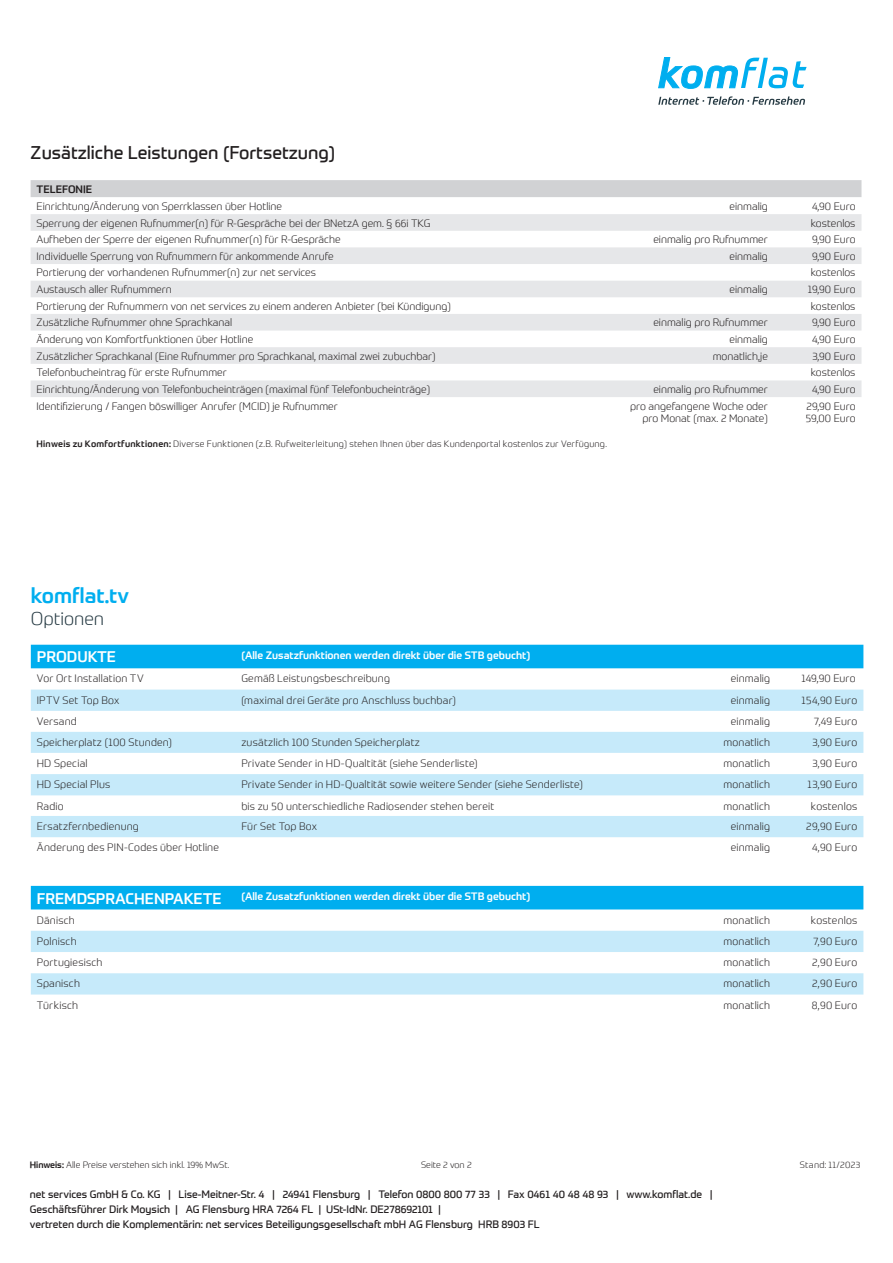
<style>
.page{position:relative;width:893px;height:1263px;background:#fff}
.page>*{position:absolute;margin:0;border:0;box-sizing:border-box;transform-origin:0 0}
.t1{font:500 21px "Prometo";color:#00aeef}
.t2{font:18px "Prometo";color:#231f20}
.t3{font:300 18px "Prometo";color:#273b44}
.t4{font:500 15px "Prometo";color:#fff}
.Überschrift{font:300 10.5px "Prometo";color:#231f20}
.Tabellenkörper_-_rechts{font:300 10.5px/12px "Prometo";color:#231f20;text-align:right}
.t5{font:10.5px/15px "Prometo";color:#231f20}
.t6{font:500 10.5px "Prometo";color:#fff}
.Überschrift-2{font:300 10.5px "Prometo";letter-spacing:.02em;color:#231f20}
.Überschrift-3{font:300 10.5px "Prometo";letter-spacing:.025em;color:#231f20}
.Tabellenkopf{font:500 10.5px "Prometo";color:#231f20}
.Überschrift-4{font:300 9px "Prometo";letter-spacing:.02em;color:#231f20}
.Überschrift-5{font:300 9px "Prometo";color:#231f20}
.s1{font-weight:500}
</style>
<div class="page">
<div style="left:31px;top:645px;width:832px;height:23px;background:#00aeef"></div>
<svg style="left:31px;top:690px;width:832px;height:147px;fill:#c6eafa"></svg>
<div style="left:31px;top:886px;width:832px;height:23px;background:#00aeef"></div>
<svg style="left:31px;top:931px;width:832px;height:63px;fill:#c6eafa"></svg>
<svg style="left:658px;top:96px;width:147px;height:9px"></svg>
<svg style="left:658px;top:57px;width:149px;height:32px"></svg>
<div style="left:31px;top:180px;width:830px;height:17px;background:#d1d2d4"></div>
<svg style="left:31px;top:214px;width:830px;height:183px;fill:#e6e7e9"></svg>
<p class="t2" style="left:31px;top:141px;width:306px">Zusätzliche Leistungen (Fortsetzung)</p>
<p class="Tabellenkopf" style="left:37px;top:182px;width:57px">TELEFONIE</p>
<p class="Überschrift" style="left:37px;top:200px;width:247px">Einrichtung/Änderung von Sperrklassen über Hotline</p>
<p class="Tabellenkörper_-_rechts" style="left:729px;top:200px;width:40px">einmalig</p>
<p class="Tabellenkörper_-_rechts" style="left:812px;top:200px;width:45px">4,90 Euro</p>
<p class="Überschrift" style="left:37px;top:216px;width:395px">Sperrung der eigenen Rufnummer(n) für R-Gespräche bei der BNetzA gem. § 66i TKG</p>
<p class="Tabellenkörper_-_rechts" style="left:811px;top:217px;width:46px">kostenlos</p>
<p class="Überschrift" style="left:37px;top:233px;width:305px">Aufheben der Sperre der eigenen Rufnummer(n) für R-Gespräche</p>
<p class="Tabellenkörper_-_rechts" style="left:653px;top:233px;width:116px">einmalig pro Rufnummer</p>
<p class="Tabellenkörper_-_rechts" style="left:812px;top:233px;width:45px">9,90 Euro</p>
<p class="Überschrift" style="left:37px;top:250px;width:299px">Individuelle Sperrung von Rufnummern für ankommende Anrufe</p>
<p class="Tabellenkörper_-_rechts" style="left:729px;top:250px;width:40px">einmalig</p>
<p class="Tabellenkörper_-_rechts" style="left:812px;top:250px;width:45px">9,90 Euro</p>
<p class="Überschrift" style="left:37px;top:266px;width:281px">Portierung der vorhandenen Rufnummer(n) zur net services</p>
<p class="Tabellenkörper_-_rechts" style="left:811px;top:267px;width:46px">kostenlos</p>
<p class="Überschrift" style="left:37px;top:283px;width:137px">Austausch aller Rufnummern</p>
<p class="Tabellenkörper_-_rechts" style="left:729px;top:283px;width:40px">einmalig</p>
<p class="Tabellenkörper_-_rechts" style="left:808px;top:283px;width:49px">19,90 Euro</p>
<p class="Überschrift" style="left:37px;top:300px;width:416px">Portierung der Rufnummern von net services zu einem anderen Anbieter (bei Kündigung)</p>
<p class="Tabellenkörper_-_rechts" style="left:811px;top:300px;width:46px">kostenlos</p>
<p class="Überschrift" style="left:37px;top:316px;width:197px">Zusätzliche Rufnummer ohne Sprachkanal</p>
<p class="Tabellenkörper_-_rechts" style="left:653px;top:316px;width:116px">einmalig pro Rufnummer</p>
<p class="Tabellenkörper_-_rechts" style="left:812px;top:316px;width:45px">9,90 Euro</p>
<p class="Überschrift" style="left:37px;top:333px;width:218px">Änderung von Komfortfunktionen über Hotline</p>
<p class="Tabellenkörper_-_rechts" style="left:729px;top:333px;width:40px">einmalig</p>
<p class="Tabellenkörper_-_rechts" style="left:812px;top:333px;width:45px">4,90 Euro</p>
<p class="Überschrift" style="left:37px;top:350px;width:401px">Zusätzlicher Sprachkanal (Eine Rufnummer pro Sprachkanal, maximal zwei zubuchbar)</p>
<p class="Tabellenkörper_-_rechts" style="left:713px;top:350px;width:57px">monatlich,je</p>
<p class="Tabellenkörper_-_rechts" style="left:812px;top:350px;width:45px">3,90 Euro</p>
<p class="Überschrift" style="left:37px;top:366px;width:192px">Telefonbucheintrag für erste Rufnummer</p>
<p class="Tabellenkörper_-_rechts" style="left:811px;top:366px;width:46px">kostenlos</p>
<p class="Überschrift" style="left:37px;top:383px;width:395px">Einrichtung/Änderung von Telefonbucheinträgen (maximal fünf Telefonbucheinträge)</p>
<p class="Tabellenkörper_-_rechts" style="left:653px;top:383px;width:116px">einmalig pro Rufnummer</p>
<p class="Tabellenkörper_-_rechts" style="left:812px;top:383px;width:45px">4,90 Euro</p>
<p class="Überschrift" style="left:37px;top:399px;width:303px">Identifizierung / Fangen böswilliger Anrufer (MCID) je Rufnummer</p>
<p class="Tabellenkörper_-_rechts" style="left:630px;top:400px;width:139px">pro angefangene Woche oder pro Monat (max. 2 Monate)</p>
<p class="Tabellenkörper_-_rechts" style="left:806px;top:400px;width:51px;text-align:left">29,90 Euro<br>59,00 Euro</p>
<p class="Überschrift-4" style="left:37px;top:439px;width:572px"><span class="s1">Hinweis zu Komfortfunktionen:</span> Diverse Funktionen (z.B. Rufweiterleitung) stehen Ihnen über das Kundenportal kostenlos zur Verfügung.</p>
<h1 class="t1" style="left:31px;top:583px;width:100px">komflat.tv</h1>
<h2 class="t3" style="left:31px;top:607px;width:75px">Optionen</h2>
<h3 class="t4" style="left:37px;top:648px;width:81px">PRODUKTE</h3>
<p class="t6" style="left:241px;top:649px;width:290px">(Alle Zusatzfunktionen werden direkt über die STB gebucht)</p>
<p class="Überschrift" style="left:37px;top:672px;width:108px">Vor Ort Installation TV</p>
<p class="Überschrift" style="left:241px;top:672px;width:150px">Gemäß Leistungsbeschreibung</p>
<p class="Überschrift" style="left:731px;top:672px;width:41px">einmalig</p>
<p class="Überschrift" style="left:801px;top:672px;width:55px">149,90 Euro</p>
<p class="Überschrift" style="left:37px;top:694px;width:84px">IPTV Set Top Box</p>
<p class="Überschrift" style="left:241px;top:694px;width:216px">(maximal drei Geräte pro Anschluss buchbar)</p>
<p class="Überschrift" style="left:731px;top:694px;width:41px">einmalig</p>
<p class="Überschrift-3" style="left:801px;top:694px;width:57px">154,90 Euro</p>
<p class="Überschrift" style="left:37px;top:715px;width:42px">Versand</p>
<p class="Überschrift" style="left:731px;top:715px;width:41px">einmalig</p>
<p class="Überschrift" style="left:814px;top:715px;width:45px">7,49 Euro</p>
<p class="Überschrift" style="left:37px;top:736px;width:137px">Speicherplatz (100 Stunden)</p>
<p class="Überschrift" style="left:241px;top:736px;width:180px">zusätzlich 100 Stunden Speicherplatz</p>
<p class="Überschrift" style="left:723px;top:736px;width:48px">monatlich</p>
<p class="Überschrift" style="left:812px;top:736px;width:47px">3,90 Euro</p>
<p class="Überschrift" style="left:37px;top:757px;width:52px">HD Special</p>
<p class="Überschrift" style="left:241px;top:757px;width:238px">Private Sender in HD-Qualtität (siehe Senderliste)</p>
<p class="Überschrift" style="left:723px;top:757px;width:48px">monatlich</p>
<p class="Überschrift" style="left:812px;top:757px;width:47px">3,90 Euro</p>
<p class="Überschrift-2" style="left:37px;top:778px;width:75px">HD Special Plus</p>
<p class="Überschrift" style="left:241px;top:778px;width:343px">Private Sender in HD-Qualtität sowie weitere Sender (siehe Senderliste)</p>
<p class="Überschrift" style="left:723px;top:778px;width:48px">monatlich</p>
<p class="Überschrift" style="left:807px;top:778px;width:51px">13,90 Euro</p>
<p class="Überschrift" style="left:37px;top:799px;width:28px">Radio</p>
<p class="Überschrift" style="left:241px;top:799px;width:254px">bis zu 50 unterschiedliche Radiosender stehen bereit</p>
<p class="Überschrift" style="left:723px;top:799px;width:48px">monatlich</p>
<p class="Überschrift" style="left:811px;top:799px;width:48px">kostenlos</p>
<p class="Überschrift" style="left:37px;top:820px;width:104px">Ersatzfernbedienung</p>
<p class="Überschrift" style="left:241px;top:820px;width:77px">Für Set Top Box</p>
<p class="Überschrift" style="left:731px;top:820px;width:41px">einmalig</p>
<p class="Überschrift" style="left:806px;top:820px;width:53px">29,90 Euro</p>
<p class="Überschrift-2" style="left:37px;top:841px;width:184px">Änderung des PIN-Codes über Hotline</p>
<p class="Überschrift" style="left:731px;top:841px;width:41px">einmalig</p>
<p class="Überschrift" style="left:812px;top:841px;width:47px">4,90 Euro</p>
<h3 class="t4" style="left:37px;top:889px;width:186px">FREMDSPRACHENPAKETE</h3>
<p class="t6" style="left:241px;top:890px;width:290px">(Alle Zusatzfunktionen werden direkt über die STB gebucht)</p>
<p class="Überschrift-2" style="left:37px;top:913px;width:40px">Dänisch</p>
<p class="Überschrift" style="left:723px;top:913px;width:48px">monatlich</p>
<p class="Überschrift" style="left:811px;top:913px;width:48px">kostenlos</p>
<p class="Überschrift-2" style="left:37px;top:935px;width:41px">Polnisch</p>
<p class="Überschrift" style="left:723px;top:935px;width:48px">monatlich</p>
<p class="Überschrift" style="left:813px;top:935px;width:45px">7,90 Euro</p>
<p class="Überschrift-2" style="left:37px;top:956px;width:67px">Portugiesisch</p>
<p class="Überschrift" style="left:723px;top:956px;width:48px">monatlich</p>
<p class="Überschrift" style="left:812px;top:956px;width:47px">2,90 Euro</p>
<p class="Überschrift-2" style="left:37px;top:977px;width:45px">Spanisch</p>
<p class="Überschrift" style="left:723px;top:977px;width:48px">monatlich</p>
<p class="Überschrift" style="left:812px;top:977px;width:47px">2,90 Euro</p>
<p class="Überschrift-2" style="left:37px;top:999px;width:43px">Türkisch</p>
<p class="Überschrift" style="left:723px;top:999px;width:48px">monatlich</p>
<p class="Überschrift" style="left:812px;top:999px;width:47px">8,90 Euro</p>
<p class="Überschrift-5" style="left:30px;top:1159px;width:201px"><span class="s1">Hinweis:</span> Alle Preise verstehen sich inkl. 19% MwSt.</p>
<p class="Überschrift-5" style="left:421px;top:1159px;width:52px">Seite 2 von 2</p>
<p class="Überschrift-4" style="left:800px;top:1159px;width:62px">Stand: 11/2023</p>
<p class="t5" style="left:30px;top:1187px;width:684px">net services GmbH &amp; Co. KG | Lise-Meitner-Str. 4 | 24941 Flensburg | Telefon 0800 800 77 33 | Fax 0461 40 48 48 93 | www.komflat.de |<br>Geschäftsführer Dirk Moysich | AG Flensburg HRA 7264 FL | USt-IdNr. DE278692101 |<br>vertreten durch die Komplementärin: net services Beteiligungsgesellschaft mbH AG Flensburg HRB 8903 FL</p>
</div>
